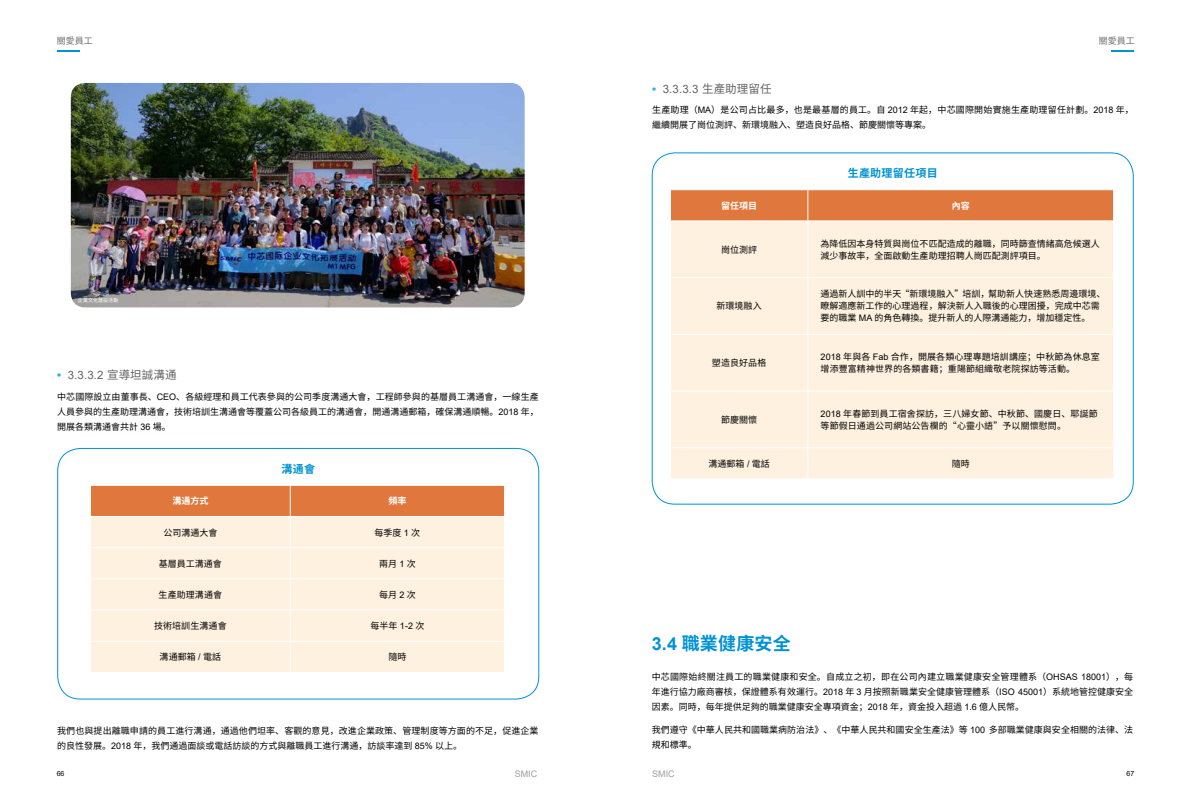
<style>
.page{position:relative;width:1191px;height:808px;background:#fff}
.page>*{position:absolute;margin:0;border:0;box-sizing:border-box;transform-origin:0 0}
.t1{font:700 18px "Source Han Sans SC";letter-spacing:.01em;color:#0092d3}
.t2{font:11.5px "Arial";color:#656464}
.t3{font:700 11px "Source Han Sans SC";letter-spacing:.025em;color:#0092d3}
.t4{font:9px/15px "Source Han Sans SC";color:#000}
.t5{font:9px/15px "Source Han Sans SC";letter-spacing:.02em;color:#000}
.t6{font:700 9px "Source Han Sans SC";color:#fff}
.t7{font:9px "Source Han Sans SC";color:#727171}
.t8{font:9px "Arial";color:#9fa0a0}
.t9{font:7px "Arial";color:#000}
.t10{font:5px "Source Han Sans SC";letter-spacing:.01em;color:#fff}
.s1{font-weight:700;color:#20b6e3}
.s2{font-family:"Source Han Sans SC"}
.s3{font-family:"Arial"}
.s4{font-family:"MS UI Gothic"}
</style>
<div class="page">
<hr style="left:1111px;top:50px;width:23px;height:2px;background:#0092d3">
<hr style="left:57px;top:50px;width:22px;height:2px;background:#0092d3">
<img style="left:71px;top:83px;width:453px;height:224px">
<div style="left:91px;top:486px;width:413px;height:30px;background:#e0783d"></div>
<div style="left:91px;top:517px;width:413px;height:155px;background:#fef1df"></div>
<hr style="left:290px;top:486px;width:1px;height:30px;background:#fff">
<hr style="left:290px;top:517px;width:1px;height:30px;background:#fff">
<hr style="left:90px;top:547px;width:200px;height:1px;background:#fff">
<hr style="left:290px;top:547px;width:215px;height:1px;background:#fff">
<hr style="left:290px;top:548px;width:1px;height:30px;background:#fff">
<hr style="left:90px;top:578px;width:200px;height:1px;background:#fff">
<hr style="left:290px;top:578px;width:215px;height:1px;background:#fff">
<hr style="left:290px;top:579px;width:1px;height:30px;background:#fff">
<hr style="left:90px;top:609px;width:200px;height:1px;background:#fff">
<hr style="left:290px;top:609px;width:215px;height:1px;background:#fff">
<hr style="left:290px;top:610px;width:1px;height:31px;background:#fff">
<hr style="left:90px;top:641px;width:200px;height:1px;background:#fff">
<hr style="left:290px;top:641px;width:215px;height:1px;background:#fff">
<hr style="left:290px;top:642px;width:1px;height:30px;background:#fff">
<div style="left:671px;top:190px;width:442px;height:30px;background:#e0783d"></div>
<div style="left:671px;top:221px;width:442px;height:257px;background:#fef1df"></div>
<hr style="left:807px;top:190px;width:1px;height:30px;background:#fff">
<hr style="left:807px;top:221px;width:1px;height:56px;background:#fff">
<hr style="left:670px;top:277px;width:138px;height:1px;background:#fff">
<hr style="left:808px;top:277px;width:306px;height:1px;background:#fff">
<hr style="left:807px;top:278px;width:1px;height:56px;background:#fff">
<hr style="left:670px;top:334px;width:138px;height:1px;background:#fff">
<hr style="left:808px;top:334px;width:306px;height:1px;background:#fff">
<hr style="left:807px;top:335px;width:1px;height:55px;background:#fff">
<hr style="left:670px;top:390px;width:138px;height:1px;background:#fff">
<hr style="left:808px;top:390px;width:306px;height:1px;background:#fff">
<hr style="left:807px;top:391px;width:1px;height:56px;background:#fff">
<hr style="left:670px;top:447px;width:138px;height:1px;background:#fff">
<hr style="left:808px;top:447px;width:306px;height:1px;background:#fff">
<hr style="left:807px;top:448px;width:1px;height:30px;background:#fff">
<div style="left:57px;top:448px;width:482px;height:251px;border:1px solid #0092d3;border-radius:23px"></div>
<p class="t7" style="left:57px;top:36px;width:37px">關愛員工</p>
<p class="t10" style="left:78px;top:298px;width:42px">企業文化建設活動</p>
<p class="t2" style="left:57px;top:367px;width:121px"><span class="s1">•</span> 3.3.3.2 <span class="s2">宣導坦誠溝通</span></p>
<p class="t4" style="left:57px;top:389px;width:483px;text-align:justify">中芯國際設立由董事長、<span class="s3">CEO</span>、各級經理和員工代表參與的公司季度溝通大會，工程師參與的基層員工溝通會，一線生產人員參與的生產助理溝通會，技術培訓生溝通會等覆蓋公司各級員工的溝通會，開通溝通郵箱，確保溝通順暢。<span class="s3">2018</span> 年，開展各類溝通會共計 <span class="s3">36</span> 場。</p>
<p class="t3" style="left:281px;top:462px;width:35px">溝通會</p>
<p class="t6" style="left:172px;top:496px;width:37px">溝通方式</p>
<p class="t6" style="left:388px;top:496px;width:19px">頻率</p>
<p class="t4" style="left:163px;top:525px;width:55px">公司溝通大會</p>
<p class="t4" style="left:375px;top:525px;width:47px">每季度 <span class="s3">1</span> 次</p>
<p class="t4" style="left:159px;top:556px;width:64px">基層員工溝通會</p>
<p class="t4" style="left:379px;top:556px;width:38px">兩月<span class="s3">1</span>次</p>
<p class="t4" style="left:159px;top:587px;width:65px">生產助理溝通會</p>
<p class="t4" style="left:379px;top:587px;width:38px">每月<span class="s3">2</span>次</p>
<p class="t4" style="left:154px;top:618px;width:74px">技術培訓生溝通會</p>
<p class="t4" style="left:370px;top:618px;width:56px">每半年 <span class="s3">1-2</span> 次</p>
<p class="t4" style="left:160px;top:650px;width:63px">溝通郵箱 <span class="s3">/</span> 電話</p>
<p class="t4" style="left:388px;top:650px;width:20px">隨時</p>
<p class="t4" style="left:57px;top:723px;width:483px">我們也與提出離職申請的員工進行溝通，通過他們坦率、客觀的意見，改進企業政策、管理制度等方面的不足，促進企業的良性發展。<span class="s3">2018</span> 年，我們通過面談或電話訪談的方式與離職員工進行溝通，訪談率達到 <span class="s3">85%</span> 以上。</p>
<p class="t7" style="left:1099px;top:36px;width:37px">關愛員工</p>
<p class="t2" style="left:652px;top:81px;width:121px"><span class="s1">•</span> 3.3.3.3 <span class="s2">生產助理留任</span></p>
<p class="t5" style="left:652px;top:103px;width:483px">生產助理（<span class="s3">MA</span>）是公司占比最多，也是最基層的員工。自 <span class="s3">2012</span> 年起，中芯國際開始實施生產助理留任計劃。<span class="s3">2018</span> 年，繼續開展了崗位測評、新環境融入、塑造良好品格、節慶關懷等專案。</p>
<p class="t3" style="left:847px;top:167px;width:91px">生產助理留任項目</p>
<p class="t6" style="left:721px;top:200px;width:37px">留任項目</p>
<p class="t6" style="left:951px;top:200px;width:19px">內容</p>
<p class="t4" style="left:721px;top:242px;width:37px">崗位測評</p>
<p class="t4" style="left:820px;top:238px;width:280px;line-height:12px">為降低因本身特質與崗位不匹配造成的離職，同時篩查情緒高危候選人減少事故率，全面啟動生產助理招聘人崗匹配測評項目。</p>
<p class="t4" style="left:716px;top:299px;width:46px">新環境融入</p>
<p class="t4" style="left:820px;top:288px;width:286px;line-height:12px">通過新人訓中的半天“新環境融入”培訓，幫助新人快速熟悉周邊環境、瞭解適應新工作的心理過程，解決新人入職後的心理困擾，完成中芯需要的職業 <span class="s3">MA</span> 的<span class="s4">角</span>色轉換。提升新人的人際溝通能力，增加穩定性。</p>
<p class="t4" style="left:712px;top:355px;width:56px">塑造良好品格</p>
<p class="t4" style="left:820px;top:351px;width:281px;line-height:12px"><span class="s3">2018</span> 年與各 <span class="s3">Fab</span> 合作，開展各類心理專題培訓講座；中秋節為休息室增添豐富精神世界的各類書籍；重陽節組織敬老院探訪等活動。</p>
<p class="t4" style="left:721px;top:412px;width:38px">節慶關懷</p>
<p class="t4" style="left:820px;top:408px;width:279px;line-height:12px"><span class="s3">2018</span> 年春節到員工宿舍探訪，三八婦女節、中秋節、國慶日、耶誕節等節假日通過公司網站公告欄的“心靈小語”予以關懷慰問。</p>
<p class="t4" style="left:708px;top:456px;width:63px">溝通郵箱 <span class="s3">/</span> 電話</p>
<p class="t4" style="left:951px;top:456px;width:20px">隨時</p>
<h1 class="t1" style="left:651px;top:634px;width:140px"><span class="s3">3.4</span> 職業健康安全</h1>
<p class="t4" style="left:651px;top:669px;width:483px;text-align:justify">中芯國際始終關注員工的職業健康和安全。自成立之初，即在公司內建立職業健康安全管理體系（<span class="s3">OHSAS 18001</span>），每年進行協力廠商審核，保證體系有效運行。<span class="s3">2018</span> 年 <span class="s3">3</span> 月按照新職業安全健康管理體系（<span class="s3">ISO 45001</span>）系統地管控健康安全因素。同時，每年提供足夠的職業健康安全專項資金；<span class="s3">2018</span> 年，資金投入超過 <span class="s3">1.6</span> 億人民幣。</p>
<p class="t4" style="left:651px;top:722px;width:483px">我們遵守《中華人民共和國職業病防治法》、《中華人民共和國安全生產法》等 <span class="s3">100</span> 多部職業健康與安全相關的法律、法規和標準。</p>
<p class="t8" style="left:514px;top:768px;width:24px">SMIC</p>
<p class="t8" style="left:652px;top:768px;width:24px">SMIC</p>
<p class="t9" style="left:57px;top:769px;width:9px">66</p>
<p class="t9" style="left:1126px;top:769px;width:9px">67</p>
</div>
